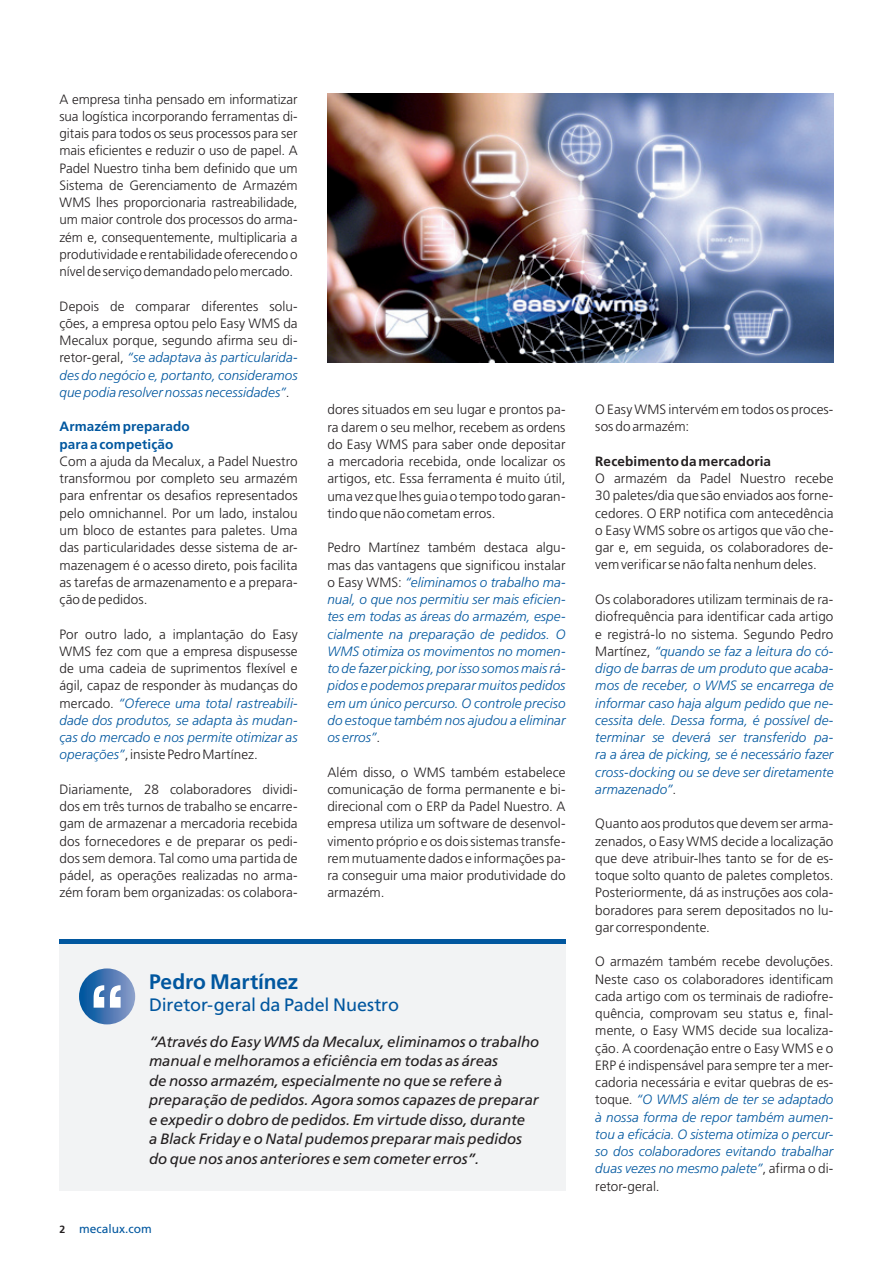
<style>
.page{position:relative;width:893px;height:1263px;background:#fff}
.page>*{position:absolute;margin:0;border:0;box-sizing:border-box;transform-origin:0 0}
.t1{font:700 21px "Frutiger LT Std";letter-spacing:-.005em;color:#01579f}
.t2{font:18px "Frutiger LT Std";letter-spacing:-.005em;color:#01579f}
.t3{font:italic 15px/19.5px "Frutiger LT Std";letter-spacing:-.005em;color:#231f20}
.t4{font:300 13.5px/17.2px "Frutiger LT Std";letter-spacing:.005em;color:#231f20;text-align:justify}
.t5{font:italic 300 13.5px/17.2px "Frutiger LT Std";letter-spacing:.005em;color:#01579f;text-align:justify}
.t6{font:700 13.5px/17.2px "Frutiger LT Std";letter-spacing:.01em;color:#01579f}
.t7{font:700 13.5px "Frutiger LT Std";letter-spacing:.01em;color:#231f20}
.t8{font:12px "Frutiger LT Std";color:#01579f}
.s1{font-style:italic;color:#01579f}
.s2{font-style:normal;color:#231f20}
.s3{font-weight:700;font-size:10.5px;color:#231f20}
</style>
<div class="page">
<div style="left:60px;top:940px;width:506px;height:250px;background:#f2f3f4"></div>
<svg style="left:79px;top:968px;width:56px;height:56px;background:#4678b3"></svg>
<svg style="left:94px;top:985px;width:27px;height:23px"></svg>
<div style="left:60px;top:939px;width:506px;height:5px;background:#01579f"></div>
<img style="left:327px;top:94px;width:506px;height:268px">
<p class="t4" style="left:60px;top:91px;width:240px">A empresa tinha pensado em informatizar sua logística incorporando ferramentas di&shy;gitais para todos os seus processos para ser mais eficientes e reduzir o uso de papel. A Padel Nuestro tinha bem definido que um Sistema de Gerenciamento de Armazém WMS lhes proporcionaria rastreabilidade, um maior controle dos processos do arma&shy;zém e, consequentemente, multiplicaria a produtividade e rentabilidade oferecendo o nível de serviço demandado pelo mercado.</p>
<p class="t4" style="left:60px;top:298px;width:240px">Depois de comparar diferentes solu&shy;ções, a empresa optou pelo Easy WMS da Mecalux porque, segundo afirma seu di&shy;retor-geral, <span class="s1">“se adaptava às particularida&shy;des do negócio e, portanto, consideramos que podia resolver nossas necessidades”</span>.</p>
<p class="t6" style="left:60px;top:418px;width:132px">Armazém preparado para a competição</p>
<p class="t4" style="left:60px;top:453px;width:240px">Com a ajuda da Mecalux, a Padel Nuestro transformou por completo seu armazém para enfrentar os desafios representados pelo omnichannel. Por um lado, instalou um bloco de estantes para paletes. Uma das particularidades desse sistema de ar&shy;mazenagem é o acesso direto, pois facilita as tarefas de armazenamento e a prepara&shy;ção de pedidos.</p>
<p class="t4" style="left:60px;top:625px;width:240px">Por outro lado, a implantação do Easy WMS fez com que a empresa dispusesse de uma cadeia de suprimentos flexível e ágil, capaz de responder às mudanças do mercado. <span class="s1">“Oferece uma total rastreabili&shy;dade dos produtos, se adapta às mudan&shy;ças do mercado e nos permite otimizar as operações”</span>, insiste Pedro Martínez.</p>
<p class="t4" style="left:60px;top:781px;width:240px">Diariamente, 28 colaboradores dividi&shy;dos em três turnos de trabalho se encarre&shy;gam de armazenar a mercadoria recebida dos fornecedores e de preparar os pedi&shy;dos sem demora. Tal como uma partida de pádel, as operações realizadas no arma&shy;zém foram bem organizadas: os colabora-</p>
<p class="t4" style="left:327px;top:401px;width:240px">dores situados em seu lugar e prontos pa&shy;ra darem o seu melhor, recebem as ordens do Easy WMS para saber onde depositar a mercadoria recebida, onde localizar os artigos, etc. Essa ferramenta é muito útil, uma vez que lhes guia o tempo todo garan&shy;tindo que não cometam erros.</p>
<p class="t5" style="left:327px;top:539px;width:240px"><span class="s2">Pedro Martínez também destaca algu&shy;mas das vantagens que significou instalar o Easy WMS:</span> “eliminamos o trabalho ma&shy;nual, o que nos permitiu ser mais eficien&shy;tes em todas as áreas do armazém, espe&shy;cialmente na preparação de pedidos. O WMS otimiza os movimentos no momen&shy;to de fazer picking, por isso somos mais rá&shy;pidos e podemos preparar muitos pedidos em um único percurso. O controle preciso do estoque também nos ajudou a eliminar os erros”<span class="s2">.</span></p>
<p class="t4" style="left:327px;top:764px;width:240px">Além disso, o WMS também estabelece comunicação de forma permanente e bi&shy;direcional com o ERP da Padel Nuestro. A empresa utiliza um software de desenvol&shy;vimento próprio e os dois sistemas transfe&shy;rem mutuamente dados e informações pa&shy;ra conseguir uma maior produtividade do armazém.</p>
<h1 class="t1" style="left:149px;top:969px;width:151px">Pedro Martínez</h1>
<h2 class="t2" style="left:149px;top:994px;width:251px">Diretor-geral da Padel Nuestro</h2>
<p class="t3" style="left:149px;top:1032px;width:392px">“Através do Easy WMS da Mecalux, eliminamos o trabalho manual e melhoramos a eficiência em todas as áreas<br>de nosso armazém, especialmente no que se refere à preparação de pedidos. Agora somos capazes de preparar e expedir o dobro de pedidos. Em virtude disso, durante<br>a Black Friday e o Natal pudemos preparar mais pedidos do que nos anos anteriores e sem cometer erros”.</p>
<p class="t8" style="left:60px;top:1221px;width:94px"><span class="s3">2</span> mecalux.com</p>
<p class="t4" style="left:595px;top:401px;width:240px">O Easy WMS intervém em todos os proces&shy;sos do armazém:</p>
<p class="t7" style="left:595px;top:453px;width:177px">Recebimento da mercadoria</p>
<p class="t4" style="left:595px;top:470px;width:240px">O armazém da Padel Nuestro recebe 30 paletes/dia que são enviados aos forne&shy;cedores. O ERP notifica com antecedência o Easy WMS sobre os artigos que vão che&shy;gar e, em seguida, os colaboradores de&shy;vem verificar se não falta nenhum deles.</p>
<p class="t5" style="left:595px;top:591px;width:240px"><span class="s2">Os colaboradores utilizam terminais de ra&shy;diofrequência para identificar cada artigo e registrá-lo no sistema. Segundo Pedro Martínez,</span> “quando se faz a leitura do có&shy;digo de barras de um produto que acaba&shy;mos de receber, o WMS se encarrega de informar caso haja algum pedido que ne&shy;cessita dele. Dessa forma, é possível de&shy;terminar se deverá ser transferido pa&shy;ra a área de picking, se é necessário fazer cross-docking ou se deve ser diretamente armazenado”<span class="s2">.</span></p>
<p class="t4" style="left:595px;top:815px;width:240px">Quanto aos produtos que devem ser arma&shy;zenados, o Easy WMS decide a localização que deve atribuir-lhes tanto se for de es&shy;toque solto quanto de paletes completos.<br>Posteriormente, dá as instruções aos cola&shy;boradores para serem depositados no lu&shy;gar correspondente.</p>
<p class="t4" style="left:595px;top:953px;width:240px">O armazém também recebe devoluções.<br>Neste caso os colaboradores identificam cada artigo com os terminais de radiofre&shy;quência, comprovam seu status e, final&shy;mente, o Easy WMS decide sua localiza&shy;ção. A coordenação entre o Easy WMS e o ERP é indispensável para sempre ter a mer&shy;cadoria necessária e evitar quebras de es&shy;toque. <span class="s1">“O WMS além de ter se adaptado à nossa forma de repor também aumen&shy;tou a eficácia. O sistema otimiza o percur&shy;so dos colaboradores evitando trabalhar duas vezes no mesmo palete”</span>, afirma o di&shy;retor-geral.</p>
</div>
